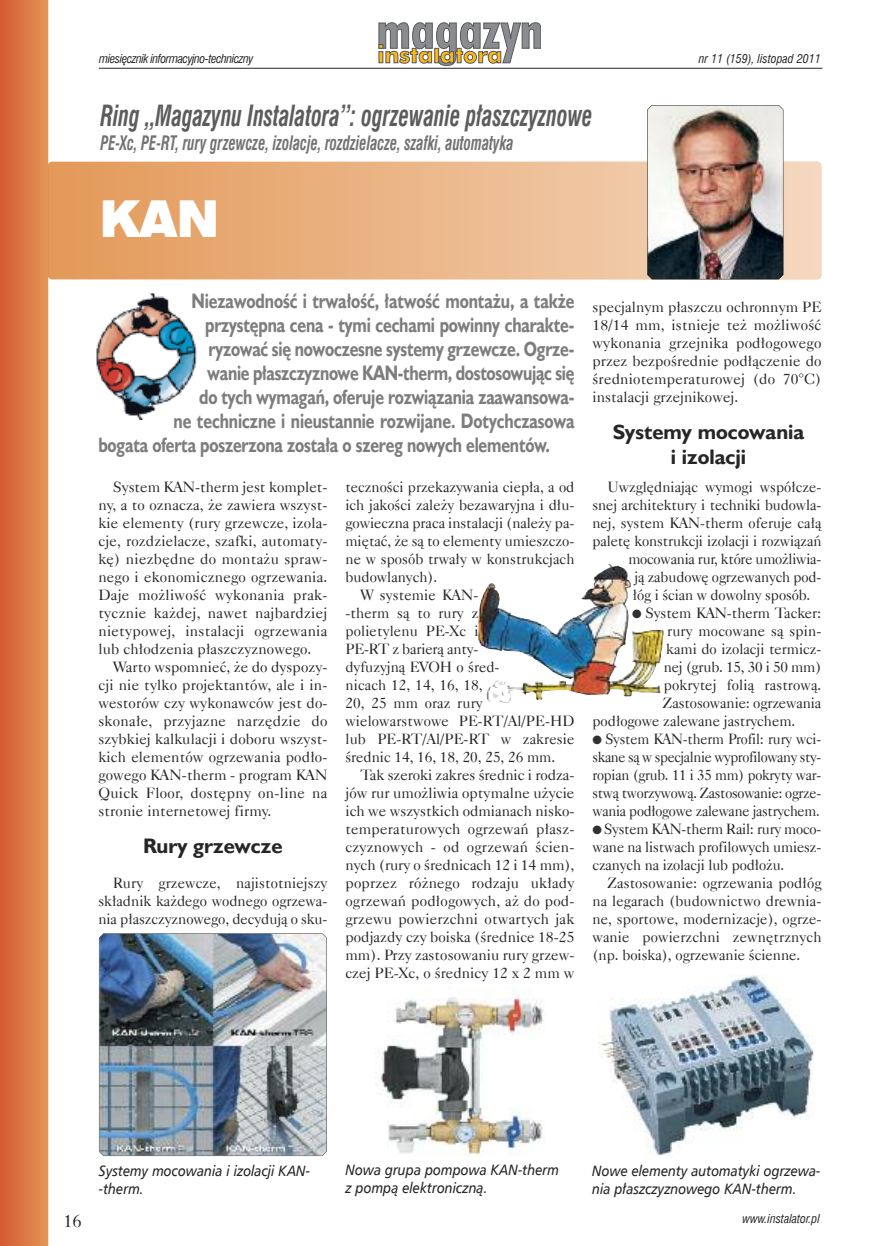
<style>
.page{position:relative;width:881px;height:1246px;background:#fff}
.page>*{position:absolute;margin:0;border:0;box-sizing:border-box;transform-origin:0 0}
.t1{font:51px "Swis 721 Blk Ex EU";color:#fff;scale:.8 1}
.t2{font:italic 700 28.5px "Swis 721 Cn EU";color:#5d5c5d;scale:.75 1}
.t3{font:700 21px "Humanst 521 EU";letter-spacing:-.01em;color:#7d7d7d;scale:.78 1}
.t4{font:700 21px/25.2px "Humanst 521 EU";color:#272627;text-align:center}
.t5{font:italic 700 19.5px "Swis 721 Cn EU";color:#737272;scale:.75 1}
.t6{font:18px "Caslon 540 EU";color:#272627}
.t7{font:15px/18px "Caslon 540 EU";letter-spacing:.005em;color:#272627;text-align:justify}
.t8{font:italic 15px/18px "Humnst 777 EU";color:#272627;scale:.9 1}
.t9{font:15px "Caslon 540 EU";letter-spacing:-.015em;color:#272627}
.t10{font:italic 12px "Swis 721 Cn EU";color:#272627}
.t11{font:italic 12px "Swis 721 Cn EU";letter-spacing:-.035em;color:#272627}
.s1{color:#323132}
</style>
<div class="page">
<hr style="left:99px;top:68px;width:723px;height:1px;background:#272627">
<svg style="left:379px;top:23px;width:161px;height:43px"></svg>
<svg style="left:48px;top:162px;width:772px;height:117px;background:#eab383"></svg>
<img style="left:647px;top:105px;width:136px;height:174px">
<svg style="left:0;top:0;width:48px;height:1246px;background:#da7643"></svg>
<img style="left:96px;top:292px;width:101px;height:127px">
<img style="left:99px;top:933px;width:228px;height:223px">
<img style="left:375px;top:988px;width:169px;height:168px">
<img style="left:598px;top:975px;width:216px;height:181px">
<img style="left:478px;top:564px;width:185px;height:138px">
<p class="t11" style="left:99px;top:51px;width:155px">miesięcznik informacyjno-techniczny</p>
<p class="t10" style="left:698px;top:51px;width:123px">nr 11 (159), listopad 2011</p>
<h2 class="t2" style="left:100px;top:98px;width:657px">Ring „Magazynu Instalatora”: ogrzewanie płaszczyznowe</h2>
<h3 class="t5" style="left:100px;top:131px;width:552px">PE-Xc, PE-RT, rury grzewcze, izolacje, rozdzielacze, szafki, automatyka</h3>
<h1 class="t1" style="left:100px;top:188px;width:150px">KAN</h1>
<h3 class="t3" style="left:191px;top:288px;width:492px">Niezawodność i trwałość, łatwość montażu, a także</h3>
<h3 class="t3" style="left:205px;top:312px;width:474px">przystępna cena - tymi cechami powinny charakte-</h3>
<h3 class="t3" style="left:208px;top:336px;width:470px">ryzować się nowoczesne systemy grzewcze. Ogrze-</h3>
<h3 class="t3" style="left:207px;top:360px;width:471px">wanie płaszczyznowe KAN-therm, dostosowując się</h3>
<h3 class="t3" style="left:199px;top:384px;width:482px">do tych wymagań, oferuje rozwiązania zaawansowa-</h3>
<h3 class="t3" style="left:173px;top:408px;width:515px">ne techniczne i nieustannie rozwijane. Dotychczasowa</h3>
<h3 class="t3" style="left:98px;top:432px;width:580px">bogata oferta poszerzona została o szereg nowych elementów.</h3>
<p class="t7" style="left:98px;top:478px;width:230px;text-indent:15px">System KAN-therm jest komplet&shy;ny, a to oznacza, że zawiera wszyst&shy;kie elementy (rury grzewcze, izola&shy;cje, rozdzielacze, szafki, automaty&shy;kę) niezbędne do montażu spraw&shy;nego i ekonomicznego ogrzewania.<br>Daje możliwość wykonania prak&shy;tycznie każdej, nawet najbardziej nietypowej, instalacji ogrzewania lub chłodzenia płaszczyznowego.</p>
<p class="t7" style="left:98px;top:658px;width:230px;text-indent:15px">Warto wspomnieć, że do dyspozy&shy;cji nie tylko projektantów, ale i in&shy;westorów czy wykonawców jest do&shy;skonałe, przyjazne narzędzie do szybkiej kalkulacji i doboru wszyst&shy;kich elementów ogrzewania podło&shy;gowego KAN-therm - program KAN Quick Floor, dostępny on-line na stronie internetowej firmy.</p>
<h3 class="t4" style="left:143px;top:832px;width:141px">Rury grzewcze</h3>
<p class="t7" style="left:98px;top:874px;width:230px;text-indent:15px">Rury grzewcze, najistotniejszy składnik każdego wodnego ogrzewa&shy;nia płaszczyznowego, decydują o sku-</p>
<p class="t7" style="left:345px;top:478px;width:230px">teczności przekazywania ciepła, a od</p>
<p class="t7" style="left:345px;top:496px;width:230px">ich jakości zależy bezawaryjna i dłu-</p>
<p class="t7" style="left:345px;top:514px;width:230px">gowieczna praca instalacji (należy pa-</p>
<p class="t7" style="left:345px;top:532px;width:230px">miętać, że są to elementy umieszczo-</p>
<p class="t7" style="left:345px;top:550px;width:230px">ne w sposób trwały w konstrukcjach</p>
<p class="t7" style="left:345px;top:568px;width:93px">budowlanych).</p>
<p class="t7" style="left:360px;top:586px;width:119px">W systemie KAN-</p>
<p class="t7" style="left:345px;top:604px;width:134px">-therm są to rury z</p>
<p class="t7" style="left:345px;top:622px;width:134px">polietylenu PE-Xc i</p>
<p class="t7" style="left:345px;top:640px;width:134px">PE-RT z barierą anty-</p>
<p class="t7" style="left:345px;top:658px;width:155px">dyfuzyjną EVOH o śred-</p>
<p class="t7" style="left:345px;top:676px;width:139px">nicach 12, 14, 16, 18,</p>
<p class="t7" style="left:345px;top:694px;width:139px">20, 25 mm oraz rury</p>
<p class="t7" style="left:345px;top:712px;width:230px">wielowarstwowe PE-RT/Al/PE-HD</p>
<p class="t7" style="left:345px;top:730px;width:230px">lub PE-RT/Al/PE-RT w zakresie</p>
<p class="t7" style="left:345px;top:748px;width:211px">średnic 14, 16, 18, 20, 25, 26 mm.</p>
<p class="t7" style="left:360px;top:766px;width:215px">Tak szeroki zakres średnic i rodza-</p>
<p class="t7" style="left:345px;top:784px;width:230px">jów rur umożliwia optymalne użycie</p>
<p class="t7" style="left:345px;top:802px;width:230px">ich we wszystkich odmianach nisko-</p>
<p class="t7" style="left:345px;top:820px;width:230px">temperaturowych ogrzewań płasz-</p>
<p class="t7" style="left:345px;top:838px;width:230px">czyznowych - od ogrzewań ścien-</p>
<p class="t7" style="left:345px;top:856px;width:230px">nych (rury o średnicach 12 i 14 mm),</p>
<p class="t7" style="left:345px;top:874px;width:230px">poprzez różnego rodzaju układy</p>
<p class="t7" style="left:345px;top:892px;width:230px">ogrzewań podłogowych, aż do pod-</p>
<p class="t7" style="left:345px;top:910px;width:230px">grzewu powierzchni otwartych jak</p>
<p class="t7" style="left:345px;top:928px;width:230px">podjazdy czy boiska (średnice 18-25</p>
<p class="t7" style="left:345px;top:946px;width:230px">mm). Przy zastosowaniu rury grzew-</p>
<p class="t7" style="left:345px;top:964px;width:230px">czej PE-Xc, o średnicy 12 x 2 mm w</p>
<p class="t7" style="left:592px;top:298px;width:230px">specjalnym płaszczu ochronnym PE 18/14 mm, istnieje też możliwość wykonania grzejnika podłogowego przez bezpośrednie podłączenie do średniotemperaturowej (do 70°C) instalacji grzejnikowej.</p>
<h3 class="t4" style="left:612px;top:419px;width:193px">Systemy mocowania i izolacji</h3>
<p class="t7" style="left:607px;top:478px;width:215px">Uwzględniając wymogi współcze-</p>
<p class="t7" style="left:592px;top:496px;width:230px">snej architektury i techniki budowla-</p>
<p class="t7" style="left:592px;top:514px;width:230px">nej, system KAN-therm oferuje całą</p>
<p class="t7" style="left:592px;top:532px;width:230px">paletę konstrukcji izolacji i rozwiązań</p>
<p class="t9" style="left:628px;top:550px;width:194px">mocowania rur, które umożliwia-</p>
<p class="t7" style="left:634px;top:568px;width:188px">ją zabudowę ogrzewanych pod-</p>
<p class="t7" style="left:632px;top:586px;width:179px">łóg i ścian w dowolny sposób.</p>
<p class="t7" style="left:632px;top:604px;width:190px"><span class="s1">●</span> System KAN-therm Tacker:</p>
<p class="t7" style="left:667px;top:622px;width:156px">rury mocowane są spin-</p>
<p class="t7" style="left:666px;top:640px;width:156px">kami do izolacji termicz-</p>
<p class="t7" style="left:663px;top:658px;width:159px">nej (grub. 15, 30 i 50 mm)</p>
<p class="t7" style="left:663px;top:676px;width:159px">pokrytej folią rastrową.</p>
<p class="t7" style="left:662px;top:694px;width:160px">Zastosowanie: ogrzewania</p>
<p class="t7" style="left:592px;top:712px;width:204px">podłogowe zalewane jastrychem.</p>
<p class="t7" style="left:592px;top:730px;width:230px"><span class="s1">●</span> System KAN-therm Profil: rury wci&shy;skane są w specjalnie wyprofilowany sty&shy;ropian (grub. 11 i 35 mm) pokryty war&shy;stwą tworzywową. Zastosowanie: ogrze&shy;wania podłogowe zalewane jastrychem.</p>
<p class="t7" style="left:592px;top:820px;width:230px"><span class="s1">●</span> System KAN-therm Rail: rury moco&shy;wane na listwach profilowych umiesz&shy;czanych na izolacji lub podłożu.</p>
<p class="t7" style="left:592px;top:874px;width:230px;text-indent:15px">Zastosowanie: ogrzewania podłóg na legarach (budownictwo drewnia&shy;ne, sportowe, modernizacje), ogrze&shy;wanie powierzchni zewnętrznych (np. boiska), ogrzewanie ścienne.</p>
<p class="t6" style="left:63px;top:1209px;width:20px">16</p>
<p class="t8" style="left:99px;top:1162px;width:236px">Systemy mocowania i izolacji KAN--therm.</p>
<p class="t8" style="left:345px;top:1161px;width:239px">Nowa grupa pompowa KAN-therm z pompą elektroniczną.</p>
<p class="t8" style="left:592px;top:1161px;width:255px">Nowe elementy automatyki ogrzewa&shy;nia płaszczyznowego KAN-therm.</p>
<p class="t10" style="left:742px;top:1211px;width:79px">www.instalator.pl</p>
</div>
